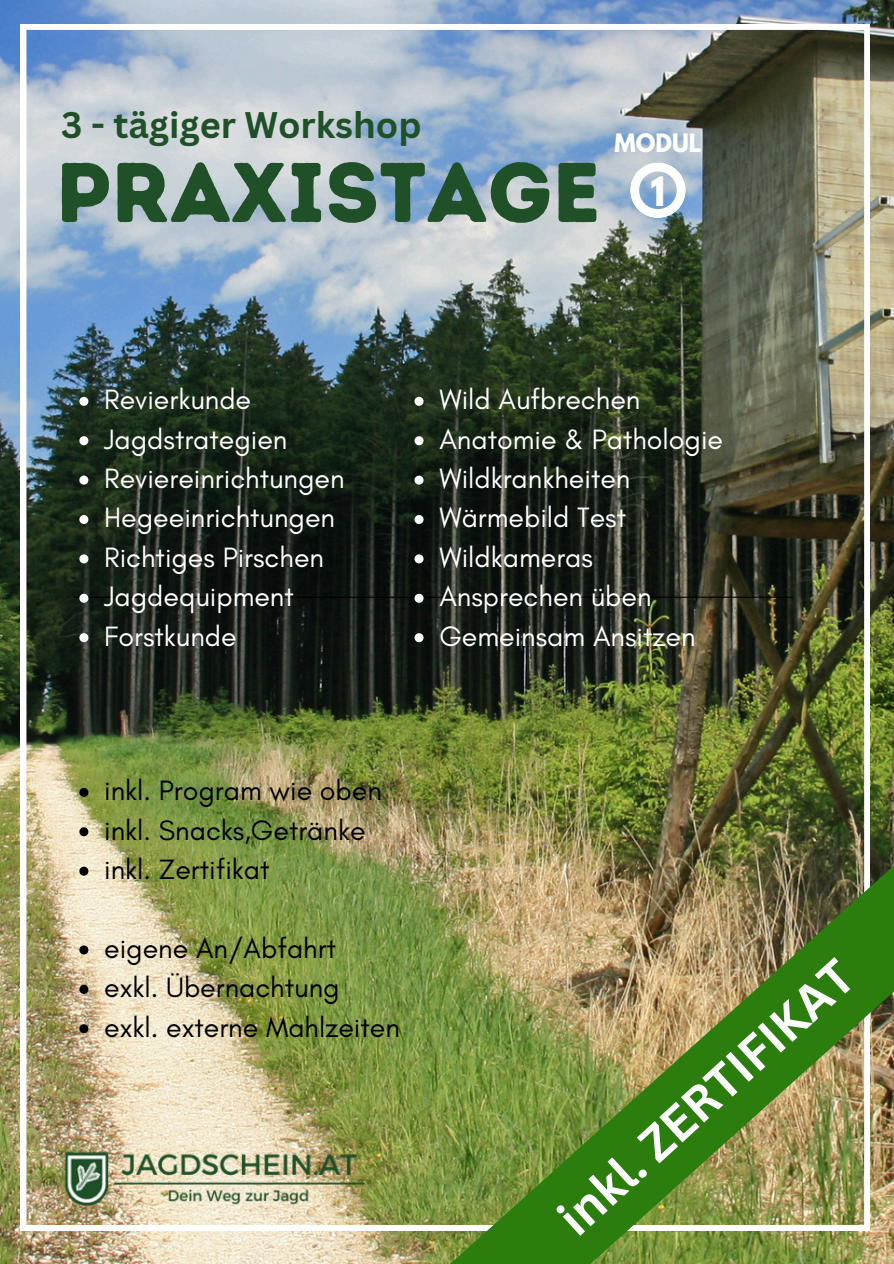
<style>
.page{position:relative;width:894px;height:1264px;background:#fff}
.page>*{position:absolute;margin:0;border:0;box-sizing:border-box;transform-origin:0 0}
.t1{font:84.3px "Intro Rust Base";color:#205028}
.t2{font:700 48px "Canva Sans";color:#fff}
.t3{font:700 36px "Canva Sans";color:#205028}
.t4{font:700 36px "League Spartan";color:#fff}
.t5{font:28.5px "Glacial Indifference";color:#fff}
.t6{font:28.5px "Glacial Indifference";color:#000}
.t7{font:700 22.5px "League Spartan";color:#fff}
</style>
<div class="page">
<img style="left:0;top:0;width:893px;height:1263px">
<img style="left:21px;top:24px;width:848px;height:1206px">
<img style="left:436px;top:848px;width:457px;height:415px">
<hr style="left:74px;top:596px;width:718px;height:1px;background:#000">
<svg style="left:630px;top:162px;width:55px;height:56px"></svg>
<img style="left:56px;top:1139px;width:317px;height:69px">
<svg style="left:79px;top:397px;width:9px;height:9px"></svg>
<svg style="left:79px;top:436px;width:9px;height:9px"></svg>
<svg style="left:79px;top:475px;width:9px;height:9px"></svg>
<svg style="left:79px;top:515px;width:9px;height:9px"></svg>
<svg style="left:79px;top:554px;width:9px;height:9px"></svg>
<svg style="left:79px;top:594px;width:9px;height:9px"></svg>
<svg style="left:79px;top:633px;width:9px;height:9px"></svg>
<svg style="left:414px;top:397px;width:9px;height:9px"></svg>
<svg style="left:414px;top:436px;width:9px;height:9px"></svg>
<svg style="left:414px;top:475px;width:9px;height:9px"></svg>
<svg style="left:414px;top:515px;width:9px;height:9px"></svg>
<svg style="left:414px;top:554px;width:9px;height:9px"></svg>
<svg style="left:414px;top:594px;width:9px;height:9px"></svg>
<svg style="left:414px;top:633px;width:9px;height:9px"></svg>
<svg style="left:79px;top:787px;width:9px;height:9px"></svg>
<svg style="left:79px;top:827px;width:9px;height:9px"></svg>
<svg style="left:79px;top:866px;width:9px;height:9px"></svg>
<svg style="left:79px;top:945px;width:9px;height:9px"></svg>
<svg style="left:79px;top:984px;width:9px;height:9px"></svg>
<svg style="left:79px;top:1024px;width:9px;height:9px"></svg>
<h1 class="t3" style="left:61px;top:99px;width:361px">3 - tägiger Workshop</h1>
<p class="t1" style="left:56px;top:142px;width:546px">PRAXISTAGE</p>
<p class="t7" style="left:614px;top:131px;width:89px">MODUL</p>
<p class="t4" style="left:650px;top:173px;width:16px">1</p>
<p class="t5" style="left:104px;top:382px;width:148px">Revierkunde</p>
<p class="t5" style="left:104px;top:421px;width:185px">Jagdstrategien</p>
<p class="t5" style="left:104px;top:461px;width:242px">Reviereinrichtungen</p>
<p class="t5" style="left:104px;top:500px;width:232px">Hegeeinrichtungen</p>
<p class="t5" style="left:104px;top:539px;width:221px">Richtiges Pirschen</p>
<p class="t5" style="left:104px;top:579px;width:191px">Jagdequipment</p>
<p class="t5" style="left:104px;top:618px;width:134px">Forstkunde</p>
<p class="t5" style="left:439px;top:382px;width:202px">Wild Aufbrechen</p>
<p class="t5" style="left:439px;top:421px;width:285px">Anatomie &amp; Pathologie</p>
<p class="t5" style="left:439px;top:461px;width:192px">Wildkrankheiten</p>
<p class="t5" style="left:439px;top:500px;width:188px">Wärmebild Test</p>
<p class="t5" style="left:439px;top:539px;width:155px">Wildkameras</p>
<p class="t5" style="left:439px;top:579px;width:214px">Ansprechen üben</p>
<p class="t5" style="left:439px;top:618px;width:257px">Gemeinsam Ansitzen</p>
<p class="t6" style="left:104px;top:773px;width:279px">inkl. Program wie oben</p>
<p class="t6" style="left:104px;top:812px;width:263px">inkl. Snacks,Getränke</p>
<p class="t6" style="left:104px;top:852px;width:167px">inkl. Zertifikat</p>
<p class="t6" style="left:104px;top:930px;width:233px">eigene An/Abfahrt</p>
<p class="t6" style="left:104px;top:970px;width:237px">exkl. Übernachtung</p>
<p class="t6" style="left:104px;top:1009px;width:297px">exkl. externe Mahlzeiten</p>
<p class="t2" style="left:542px;top:1199px;width:381px;rotate:-42deg">inkl. ZERTIFIKAT</p>
</div>
